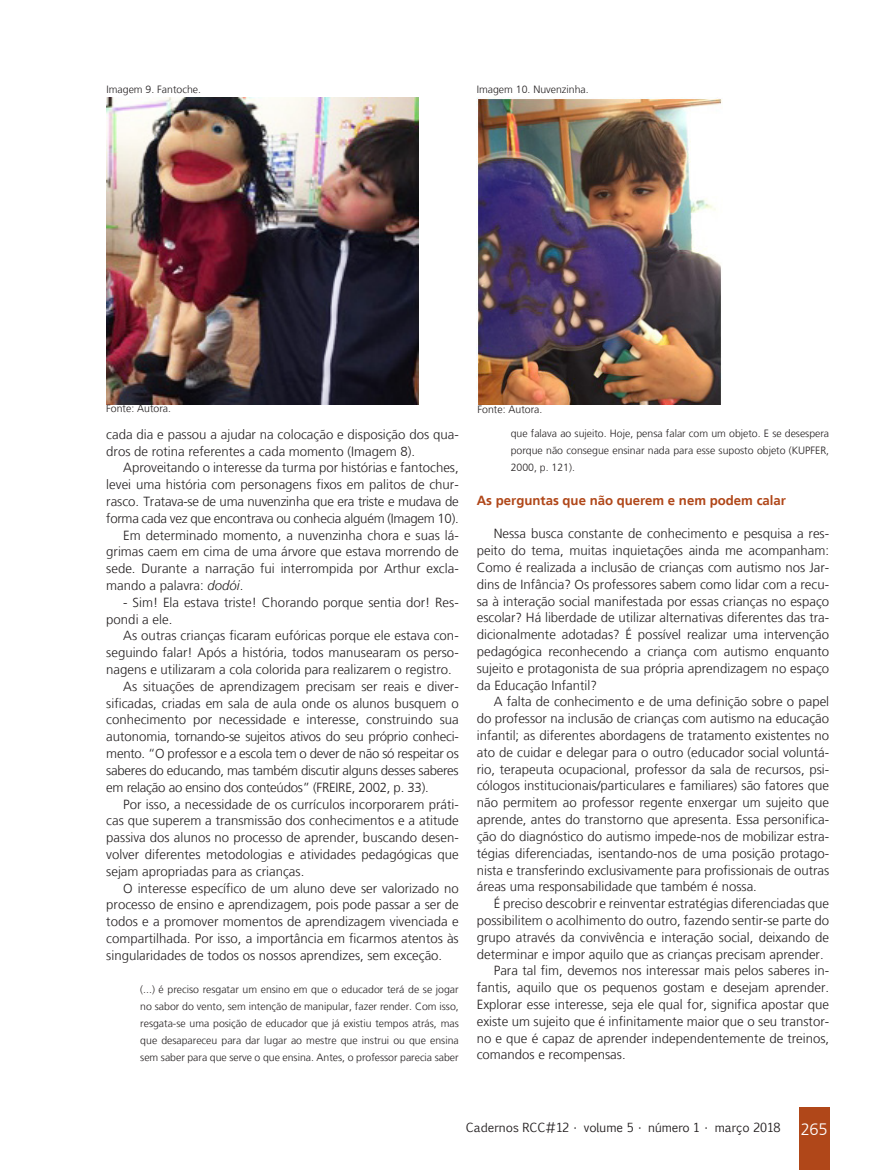
<style>
.page{position:relative;width:893px;height:1170px;background:#fff}
.page>*{position:absolute;margin:0;border:0;box-sizing:border-box;transform-origin:0 0}
.Miolo__8_8{font:300 13.2px/16.8px "Frutiger LT";color:#231f20;text-align:justify}
.Subtítulo_LARANJA_DO{font:700 13.2px "Frutiger LT";color:#b04719}
.t1{font:12px "Euphemia CAS";color:#231f20}
.Citação__7{font:300 10.5px/16.8px "Frutiger LT";color:#231f20;text-align:justify}
.Legendas{font:300 10.5px "Frutiger LT";color:#231f20}
.s1{font-style:italic}
.s2{font-family:"Frutiger LT";font-weight:300;font-size:16.5px;color:#fff}
</style>
<div class="page">
<img style="left:477px;top:98px;width:245px;height:306px">
<img style="left:106px;top:98px;width:312px;height:306px">
<div style="left:799px;top:1107px;width:30px;height:62px;background:#b04719"></div>
<p class="Legendas" style="left:107px;top:83px;width:96px">Imagem 9. Fantoche.</p>
<p class="Legendas" style="left:477px;top:83px;width:114px">Imagem 10. Nuvenzinha.</p>
<p class="Legendas" style="left:106px;top:403px;width:66px">Fonte: Autora.</p>
<p class="Miolo__8_8" style="left:106px;top:426px;width:354px">cada dia e passou a ajudar na colocação e disposição dos qua&shy;dros de rotina referentes a cada momento (Imagem 8).</p>
<p class="Miolo__8_8" style="left:106px;top:459px;width:354px;text-indent:17px">Aproveitando o interesse da turma por histórias e fantoches, levei uma história com personagens fixos em palitos de chur&shy;rasco. Tratava-se de uma nuvenzinha que era triste e mudava de forma cada vez que encontrava ou conhecia alguém (Imagem 10).</p>
<p class="Miolo__8_8" style="left:106px;top:526px;width:354px;text-indent:17px">Em determinado momento, a nuvenzinha chora e suas lá&shy;grimas caem em cima de uma árvore que estava morrendo de sede. Durante a narração fui interrompida por Arthur excla&shy;mando a palavra: <span class="s1">dodói</span>.</p>
<p class="Miolo__8_8" style="left:106px;top:594px;width:354px;text-indent:17px">- Sim! Ela estava triste! Chorando porque sentia dor! Res&shy;pondi a ele.</p>
<p class="Miolo__8_8" style="left:106px;top:627px;width:354px;text-indent:17px">As outras crianças ficaram eufóricas porque ele estava con&shy;seguindo falar! Após a história, todos manusearam os perso&shy;nagens e utilizaram a cola colorida para realizarem o registro.</p>
<p class="Miolo__8_8" style="left:106px;top:678px;width:354px;text-indent:17px">As situações de aprendizagem precisam ser reais e diver&shy;sificadas, criadas em sala de aula onde os alunos busquem o conhecimento por necessidade e interesse, construindo sua autonomia, tornando-se sujeitos ativos do seu próprio conheci&shy;mento. “O professor e a escola tem o dever de não só respeitar os saberes do educando, mas também discutir alguns desses saberes em relação ao ensino dos conteúdos” (FREIRE, 2002, p. 33).</p>
<p class="Miolo__8_8" style="left:106px;top:795px;width:354px;text-indent:17px">Por isso, a necessidade de os currículos incorporarem práti&shy;cas que superem a transmissão dos conhecimentos e a atitude passiva dos alunos no processo de aprender, buscando desen&shy;volver diferentes metodologias e atividades pedagógicas que sejam apropriadas para as crianças.</p>
<p class="Miolo__8_8" style="left:106px;top:879px;width:354px;text-indent:17px">O interesse específico de um aluno deve ser valorizado no processo de ensino e aprendizagem, pois pode passar a ser de todos e a promover momentos de aprendizagem vivenciada e compartilhada. Por isso, a importância em ficarmos atentos às singularidades de todos os nossos aprendizes, sem exceção.</p>
<p class="Citação__7" style="left:140px;top:981px;width:320px">(...) é preciso resgatar um ensino em que o educador terá de se jogar no sabor do vento, sem intenção de manipular, fazer render. Com isso, resgata-se uma posição de educador que já existiu tempos atrás, mas que desapareceu para dar lugar ao mestre que instrui ou que ensina sem saber para que serve o que ensina. Antes, o professor parecia saber</p>
<p class="Legendas" style="left:478px;top:404px;width:66px">Fonte: Autora.</p>
<p class="Citação__7" style="left:511px;top:425px;width:320px">que falava ao sujeito. Hoje, pensa falar com um objeto. E se desespera porque não consegue ensinar nada para esse suposto objeto (KUPFER, 2000, p. 121).</p>
<p class="Subtítulo_LARANJA_DO" style="left:477px;top:492px;width:311px">As perguntas que não querem e nem podem calar</p>
<p class="Miolo__8_8" style="left:477px;top:525px;width:354px;text-indent:17px">Nessa busca constante de conhecimento e pesquisa a res&shy;peito do tema, muitas inquietações ainda me acompanham:<br>Como é realizada a inclusão de crianças com autismo nos Jar&shy;dins de Infância? Os professores sabem como lidar com a recu&shy;sa à interação social manifestada por essas crianças no espaço escolar? Há liberdade de utilizar alternativas diferentes das tra&shy;dicionalmente adotadas? É possível realizar uma intervenção pedagógica reconhecendo a criança com autismo enquanto sujeito e protagonista de sua própria aprendizagem no espaço da Educação Infantil?</p>
<p class="Miolo__8_8" style="left:477px;top:693px;width:354px;text-indent:17px">A falta de conhecimento e de uma definição sobre o papel do professor na inclusão de crianças com autismo na educação infantil; as diferentes abordagens de tratamento existentes no ato de cuidar e delegar para o outro (educador social voluntá&shy;rio, terapeuta ocupacional, professor da sala de recursos, psi&shy;cólogos institucionais/particulares e familiares) são fatores que não permitem ao professor regente enxergar um sujeito que aprende, antes do transtorno que apresenta. Essa personifica&shy;ção do diagnóstico do autismo impede-nos de mobilizar estra&shy;tégias diferenciadas, isentando-nos de uma posição protago&shy;nista e transferindo exclusivamente para profissionais de outras áreas uma responsabilidade que também é nossa.</p>
<p class="Miolo__8_8" style="left:477px;top:895px;width:354px;text-indent:17px">É preciso descobrir e reinventar estratégias diferenciadas que possibilitem o acolhimento do outro, fazendo sentir-se parte do grupo através da convivência e interação social, deixando de determinar e impor aquilo que as crianças precisam aprender.</p>
<p class="Miolo__8_8" style="left:477px;top:962px;width:354px;text-indent:17px">Para tal fim, devemos nos interessar mais pelos saberes in&shy;fantis, aquilo que os pequenos gostam e desejam aprender.<br>Explorar esse interesse, seja ele qual for, significa apostar que existe um sujeito que é infinitamente maior que o seu transtor&shy;no e que é capaz de aprender independentemente de treinos, comandos e recompensas.</p>
<p class="t1" style="left:466px;top:1119px;width:363px">Cadernos RCC#12 • volume 5 • número 1 • março 2018 <span class="s2">265</span></p>
</div>
